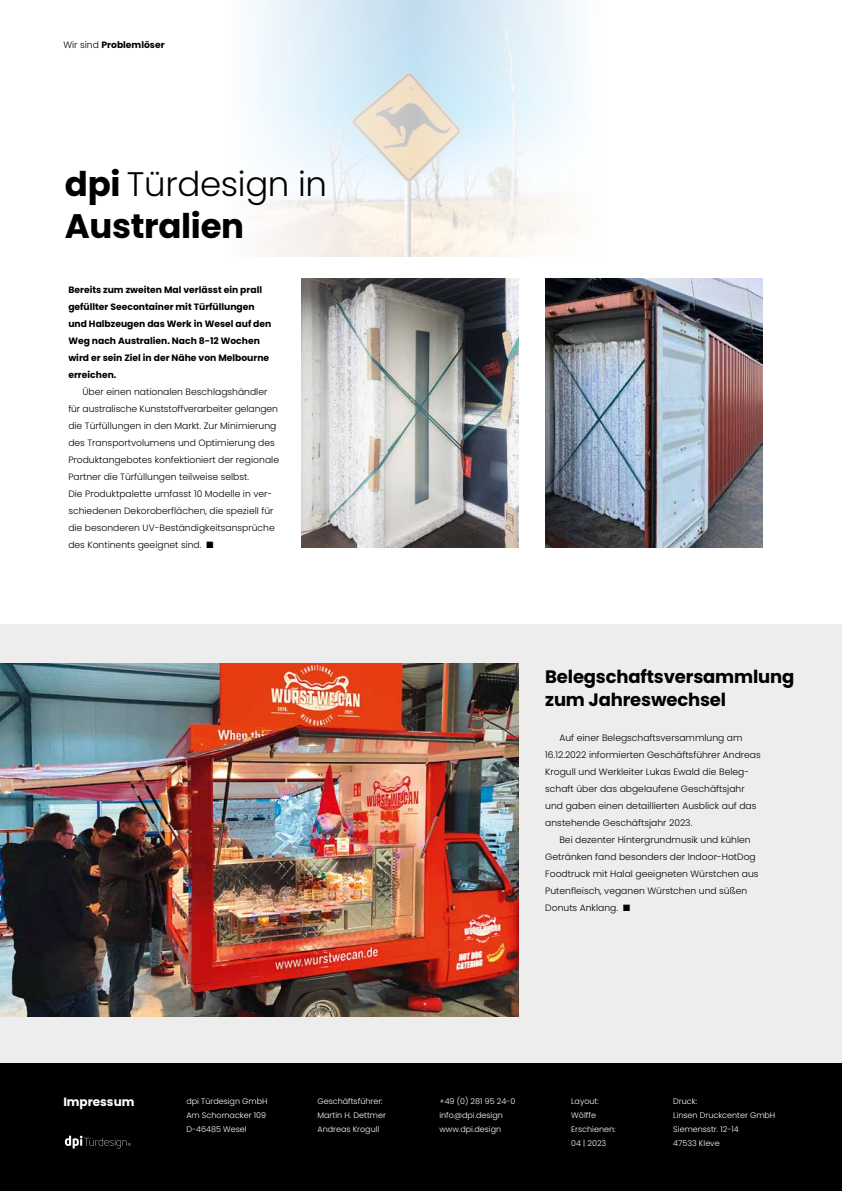
<style>
.page{position:relative;width:842px;height:1191px;background:#fff}
.page>*{position:absolute;margin:0;border:0;box-sizing:border-box;transform-origin:0 0}
.t1{font:700 34px/42px "Poppins";letter-spacing:-.01em;color:#000}
.t2{font:700 18px/22px "Poppins";letter-spacing:-.01em;color:#000}
.t3{font:700 12px "Poppins";color:#fff}
.t4{font:300 9.2px/17px "Poppins";color:#000}
.t5{font:700 9.2px/17px "Poppins";color:#000}
.t6{font:300 8px/14px "Poppins";color:#fff}
.s1{font-weight:300}
</style>
<div class="page">
<img style="left:255px;top:0;width:319px;height:257px">
<div style="left:0;top:624px;width:842px;height:439px;background:#ededed"></div>
<div style="left:0;top:1063px;width:842px;height:128px;background:#000"></div>
<svg style="left:65px;top:1135px;width:66px;height:13px"></svg>
<img style="left:0;top:663px;width:518px;height:354px">
<img style="left:301px;top:278px;width:217px;height:269px">
<img style="left:545px;top:278px;width:217px;height:269px">
<p class="t5" style="left:63px;top:36px;width:103px"><span class="s1">Wir sind</span> Problemlöser</p>
<h1 class="t1" style="left:65px;top:163px;width:264px">dpi <span class="s1">Türdesign in<br></span>Australien</h1>
<p class="t5" style="left:68px;top:281px;width:205px">Bereits zum zweiten Mal verlässt ein prall gefüllter Seecontainer mit Türfüllungen und Halbzeugen das Werk in Wesel auf den Weg nach Australien. Nach 8-12 Wochen wird er sein Ziel in der Nähe von Melbourne erreichen.</p>
<p class="t4" style="left:68px;top:383px;width:212px;text-indent:14px">Über einen nationalen Beschlagshändler für australische Kunststoffverarbeiter gelangen die Türfüllungen in den Markt. Zur Minimierung des Transportvolumens und Optimierung des Produktangebotes konfektioniert der regionale Partner die Türfüllungen teilweise selbst.<br>Die Produktpalette umfasst 10 Modelle in ver&shy;schiedenen Dekoroberflächen, die speziell für die besonderen UV-Beständigkeitsansprüche des Kontinents geeignet sind. ■</p>
<h2 class="t2" style="left:545px;top:666px;width:250px">Belegschaftsversammlung zum Jahreswechsel</h2>
<p class="t4" style="left:545px;top:729px;width:217px;text-indent:14px">Auf einer Belegschaftsversammlung am 16.12.2022 informierten Geschäftsführer Andreas Krogull und Werkleiter Lukas Ewald die Beleg&shy;schaft über das abgelaufene Geschäftsjahr und gaben einen detaillierten Ausblick auf das anstehende Geschäftsjahr 2023.</p>
<p class="t4" style="left:545px;top:831px;width:215px;text-indent:14px">Bei dezenter Hintergrundmusik und kühlen Getränken fand besonders der Indoor-HotDog Foodtruck mit Halal geeigneten Würstchen aus Putenfleisch, veganen Würstchen und süßen Donuts Anklang. ■</p>
<h3 class="t3" style="left:63px;top:1094px;width:73px">Impressum</h3>
<p class="t6" style="left:186px;top:1094px;width:83px">dpi Türdesign GmbH<br>Am Schornacker 109<br>D-46485 Wesel</p>
<p class="t6" style="left:317px;top:1094px;width:70px">Geschäftsführer:<br>Martin H. Dettmer<br>Andreas Krogull</p>
<p class="t6" style="left:439px;top:1094px;width:77px">+49 (0) 281 95 24-0 info@dpi.design www.dpi.design</p>
<p class="t6" style="left:571px;top:1094px;width:46px">Layout:<br>Wölffe<br>Erschienen:<br>04 | 2023</p>
<p class="t6" style="left:673px;top:1094px;width:104px">Druck:<br>Linsen Druckcenter GmbH<br>Siemensstr. 12-14<br>47533 Kleve</p>
</div>
